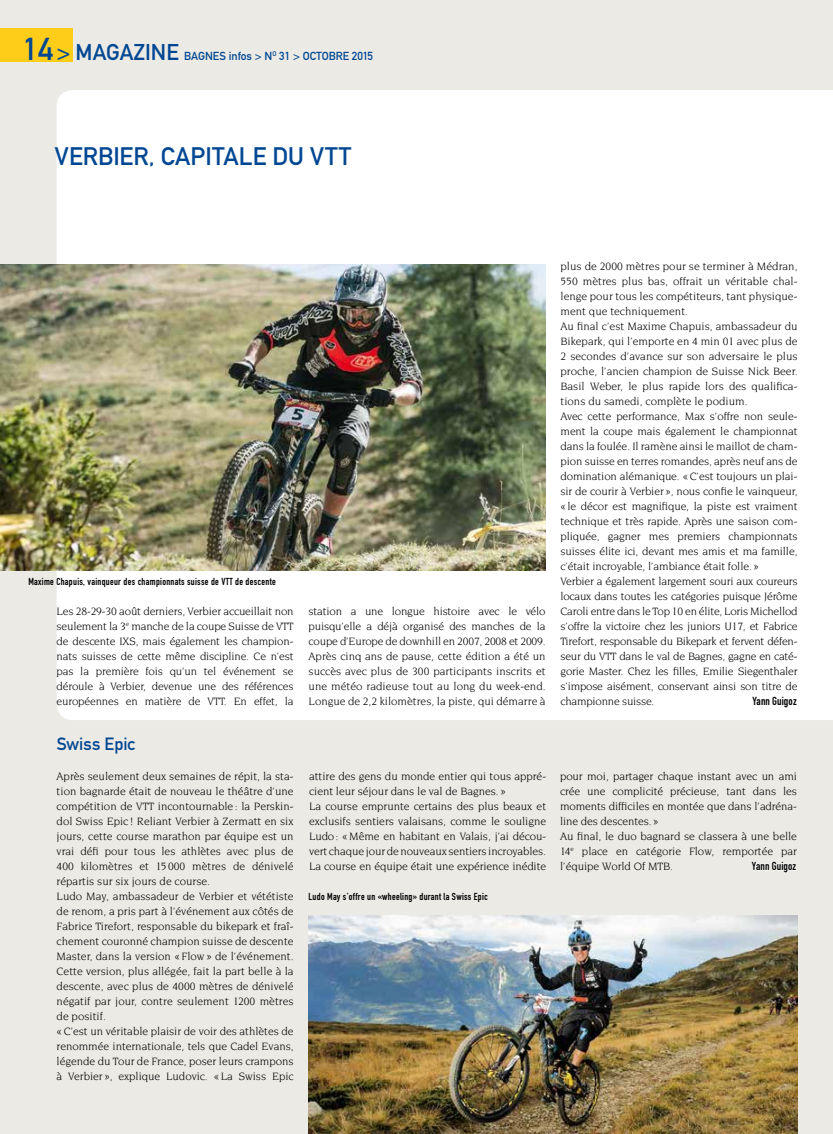
<style>
.page{position:relative;width:833px;height:1134px;background:#eceae5}
.page>*{position:absolute;margin:0;border:0;box-sizing:border-box;transform-origin:0 0}
.t1{font:25px "DIN Mittelschrift";color:#004793}
.t2{font:17.5px "DIN Mittelschrift";color:#004793}
.t3{font:11.5px/15px "Novarese LT";letter-spacing:-.005em;color:#000}
.t4{font:11.5px "DIN Mittelschrift";color:#004793}
.t5{font:11.5px "DIN Engschrift";letter-spacing:.01em;color:#000}
.t6{font:10px "DIN Engschrift";letter-spacing:.03em;color:#000}
.s1{font-size:31.25px}
.s2{font-size:22.5px}
</style>
<div class="page">
<div style="left:0;top:28px;width:73px;height:34px;background:#fecd1a"></div>
<div style="left:57px;top:90px;width:776px;height:630px;background:#fff"></div>
<svg style="left:752px;top:861px;width:44px;height:12px"></svg>
<svg style="left:752px;top:696px;width:44px;height:12px"></svg>
<img style="left:0;top:265px;width:545px;height:305px">
<img style="left:309px;top:915px;width:488px;height:219px">
<p class="t4" style="left:23px;top:49px;width:351px"><span class="s1">14</span> <span class="s2">&gt; MAGAZINE</span> BAGNES infos &gt; N<sup>O</sup> 31 &gt; OCTOBRE 2015</p>
<h1 class="t1" style="left:55px;top:142px;width:298px">VERBIER, CAPITALE DU VTT</h1>
<p class="t6" style="left:28px;top:576px;width:249px">Maxime Chapuis, vainqueur des championnats suisse de VTT de descente</p>
<p class="t3" style="left:57px;top:604px;width:238px;text-align:justify">Les 28-29-30 août derniers, Verbier accueillait non seulement la 3<sup>e</sup> manche de la coupe Suisse de VTT de descente IXS, mais également les champion&shy;nats suisses de cette même discipline. Ce n’est pas la première fois qu’un tel événement se déroule à Verbier, devenue une des références européennes en matière de VTT. En effet, la</p>
<h2 class="t2" style="left:57px;top:734px;width:80px">Swiss Epic</h2>
<p class="t3" style="left:309px;top:604px;width:238px;text-align:justify">station a une longue histoire avec le vélo puisqu’elle a déjà organisé des manches de la coupe d’Europe de downhill en 2007, 2008 et 2009.<br>Après cinq ans de pause, cette édition a été un succès avec plus de 300 participants inscrits et une météo radieuse tout au long du week-end.<br>Longue de 2,2 kilomètres, la piste, qui démarre à</p>
<p class="t3" style="left:560px;top:259px;width:238px">plus de 2000 mètres pour se terminer à Médran, 550 mètres plus bas, offrait un véritable chal&shy;lenge pour tous les compétiteurs, tant physique&shy;ment que techniquement.<br>Au final c’est Maxime Chapuis, ambassadeur du Bikepark, qui l’emporte en 4 min 01 avec plus de 2 secondes d’avance sur son adversaire le plus proche, l’ancien champion de Suisse Nick Beer.<br>Basil Weber, le plus rapide lors des qualifica&shy;tions du samedi, complète le podium.<br>Avec cette performance, Max s’offre non seule&shy;ment la coupe mais également le championnat dans la foulée. Il ramène ainsi le maillot de cham&shy;pion suisse en terres romandes, après neuf ans de domination alémanique. «C’est toujours un plai&shy;sir de courir à Verbier», nous confie le vainqueur, «le décor est magnifique, la piste est vraiment technique et très rapide. Après une saison com&shy;pliquée, gagner mes premiers championnats suisses élite ici, devant mes amis et ma famille, c’était incroyable, l’ambiance était folle.»<br>Verbier a également largement souri aux coureurs locaux dans toutes les catégories puisque Jérôme Caroli entre dans le Top 10 en élite, Loris Michellod s’offre la victoire chez les juniors U17, et Fabrice Tirefort, responsable du Bikepark et fervent défen&shy;seur du VTT dans le val de Bagnes, gagne en caté&shy;gorie Master. Chez les filles, Emilie Siegenthaler s’impose aisément, conservant ainsi son titre de championne suisse.</p>
<p class="t5" style="left:752px;top:694px;width:46px">Yann Guigoz</p>
<p class="t3" style="left:57px;top:769px;width:238px">Après seulement deux semaines de répit, la sta&shy;tion bagnarde était de nouveau le théâtre d’une compétition de VTT incontournable: la Perskin&shy;dol Swiss Epic ! Reliant Verbier à Zermatt en six jours, cette course marathon par équipe est un vrai défi pour tous les athlètes avec plus de 400 kilomètres et 15 000 mètres de dénivelé répartis sur six jours de course.<br>Ludo May, ambassadeur de Verbier et vététiste de renom, a pris part à l’événement aux côtés de Fabrice Tirefort, responsable du bikepark et fraî&shy;chement couronné champion suisse de descente Master, dans la version « Flow» de l’événement.<br>Cette version, plus allégée, fait la part belle à la descente, avec plus de 4000 mètres de dénivelé négatif par jour, contre seulement 1200 mètres de positif.<br>«C’est un véritable plaisir de voir des athlètes de renommée internationale, tels que Cadel Evans, légende du Tour de France, poser leurs crampons à Verbier», explique Ludovic. «La Swiss Epic</p>
<p class="t3" style="left:309px;top:769px;width:238px">attire des gens du monde entier qui tous appré&shy;cient leur séjour dans le val de Bagnes.»<br>La course emprunte certains des plus beaux et exclusifs sentiers valaisans, comme le souligne Ludo: «Même en habitant en Valais, j’ai décou&shy;vert chaque jour de nouveaux sentiers incroyables.<br>La course en équipe était une expérience inédite</p>
<p class="t3" style="left:560px;top:769px;width:238px">pour moi, partager chaque instant avec un ami crée une complicité précieuse, tant dans les moments difficiles en montée que dans l’adréna&shy;line des descentes.»<br>Au final, le duo bagnard se classera à une belle 14<sup>e</sup> place en catégorie Flow, remportée par l’équipe World Of MTB.</p>
<p class="t5" style="left:752px;top:859px;width:46px">Yann Guigoz</p>
<p class="t6" style="left:309px;top:891px;width:181px">Ludo May s’offre un «wheeling» durant la Swiss Epic</p>
</div>
